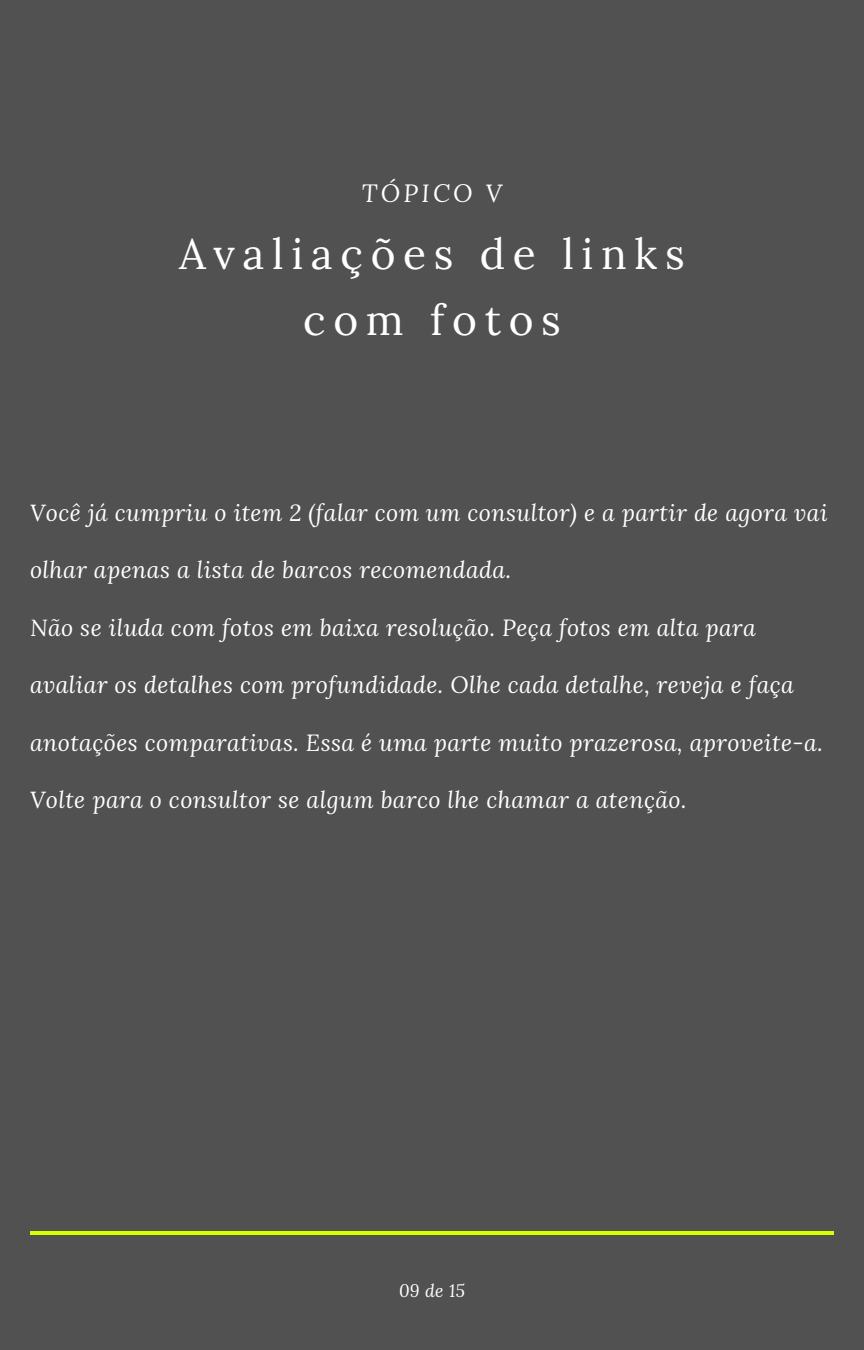
<style>
.page{position:relative;width:864px;height:1350px;background:#515151}
.page>*{position:absolute;margin:0;border:0;box-sizing:border-box;transform-origin:0 0}
.t1{font:42.52px/66.6px "Lora";letter-spacing:.18em;color:#fff;text-align:center}
.t2{font:italic 24.75px "Lora";letter-spacing:.13em;color:#fff}
.t3{font:italic 23.18px "Lora";letter-spacing:.02em;color:#fff}
.t4{font:italic 17.78px "Lora";color:#fff}
</style>
<div class="page">
<hr style="left:30px;top:1231px;width:803px;height:4px;background:#d8ff00">
<h3 class="t2" style="left:362px;top:177px;width:142px">TÓPICO V</h3>
<h1 class="t1" style="left:179px;top:220px;width:507px">Avaliações de links com fotos</h1>
<h2 class="t3" style="left:30px;top:497px;width:799px">Você já cumpriu o item 2 (falar com um consultor) e a partir de agora vai</h2>
<h2 class="t3" style="left:30px;top:555px;width:483px">olhar apenas a lista de barcos recomendada.</h2>
<h2 class="t3" style="left:30px;top:612px;width:727px">Não se iluda com fotos em baixa resolução. Peça fotos em alta para</h2>
<h2 class="t3" style="left:30px;top:669px;width:766px">avaliar os detalhes com profundidade. Olhe cada detalhe, reveja e faça</h2>
<h2 class="t3" style="left:30px;top:727px;width:794px">anotações comparativas. Essa é uma parte muito prazerosa, aproveite-a.</h2>
<h2 class="t3" style="left:30px;top:784px;width:658px">Volte para o consultor se algum barco lhe chamar a atenção.</h2>
<p class="t4" style="left:399px;top:1279px;width:67px">09 de 15</p>
</div>
